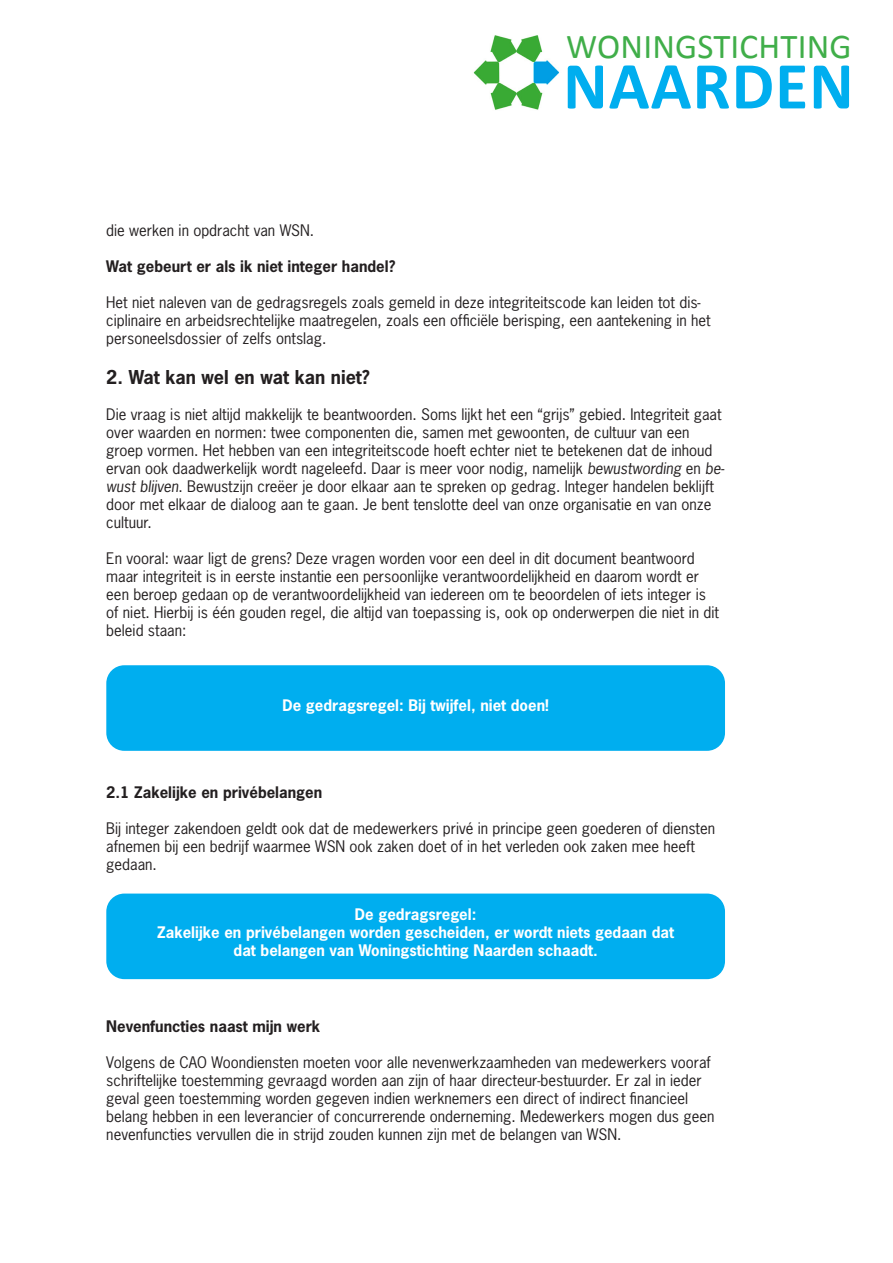
<style>
.page{position:relative;width:893px;height:1263px;background:#fff}
.page>*{position:absolute;margin:0;border:0;box-sizing:border-box;transform-origin:0 0}
.t1{font:700 67.65px "Calibri";letter-spacing:.015em;color:#00aeef}
.t2{font:34.95px "Calibri";letter-spacing:.005em;color:#40ae49}
.t3{font:700 18px "News Gothic Std";color:#231f20}
.t4{font:15px/18px "News Gothic Std";color:#231f20}
.t5{font:700 15px/18px "News Gothic Std";color:#fff;text-align:center}
.t6{font:700 15px "News Gothic Std";color:#231f20}
.s1{font-style:italic}
</style>
<div class="page">
<img style="left:473px;top:35px;width:86px;height:75px">
<div style="left:106px;top:665px;width:619px;height:86px;background:#00aeef;border-radius:18px"></div>
<div style="left:106px;top:893px;width:619px;height:86px;background:#00aeef;border-radius:18px"></div>
<p class="t2" style="left:566px;top:25px;width:287px">WONINGSTICHTING</p>
<p class="t1" style="left:563px;top:38px;width:292px">NAARDEN</p>
<p class="t4" style="left:106px;top:221px;width:209px">die werken in opdracht van WSN.</p>
<p class="t6" style="left:106px;top:256px;width:291px">Wat gebeurt er als ik niet integer handel?</p>
<p class="t4" style="left:106px;top:293px;width:606px">Het niet naleven van de gedragsregels zoals gemeld in deze integriteitscode kan leiden tot dis&shy;ciplinaire en arbeidsrechtelijke maatregelen, zoals een officiële berisping, een aantekening in het personeelsdossier of zelfs ontslag.</p>
<p class="t3" style="left:106px;top:365px;width:265px">2. Wat kan wel en wat kan niet?</p>
<p class="t4" style="left:106px;top:405px;width:620px">Die vraag is niet altijd makkelijk te beantwoorden. Soms lijkt het een “grijs” gebied. Integriteit gaat over waarden en normen: twee componenten die, samen met gewoonten, de cultuur van een groep vormen. Het hebben van een integriteitscode hoeft echter niet te betekenen dat de inhoud ervan ook daadwerkelijk wordt nageleefd. Daar is meer voor nodig, namelijk <span class="s1">bewustwording</span> en <span class="s1">be&shy;wust blijven</span>. Bewustzijn creëer je door elkaar aan te spreken op gedrag. Integer handelen beklijft door met elkaar de dialoog aan te gaan. Je bent tenslotte deel van onze organisatie en van onze cultuur.</p>
<p class="t4" style="left:106px;top:549px;width:614px">En vooral: waar ligt de grens? Deze vragen worden voor een deel in dit document beantwoord maar integriteit is in eerste instantie een persoonlijke verantwoordelijkheid en daarom wordt er een beroep gedaan op de verantwoordelijkheid van iedereen om te beoordelen of iets integer is of niet. Hierbij is één gouden regel, die altijd van toepassing is, ook op onderwerpen die niet in dit beleid staan:</p>
<p class="t5" style="left:282px;top:696px;width:268px">De gedragsregel: Bij twijfel, niet doen!</p>
<p class="t6" style="left:106px;top:782px;width:217px">2.1 Zakelijke en privébelangen</p>
<p class="t4" style="left:106px;top:819px;width:610px">Bij integer zakendoen geldt ook dat de medewerkers privé in principe geen goederen of diensten afnemen bij een bedrijf waarmee WSN ook zaken doet of in het verleden ook zaken mee heeft gedaan.</p>
<p class="t5" style="left:355px;top:905px;width:123px">De gedragsregel:</p>
<p class="t5" style="left:157px;top:923px;width:518px">Zakelijke en privébelangen worden gescheiden, er wordt niets gedaan dat dat belangen van Woningstichting Naarden schaadt.</p>
<p class="t6" style="left:106px;top:1016px;width:216px">Nevenfuncties naast mijn werk</p>
<p class="t4" style="left:106px;top:1053px;width:610px">Volgens de CAO Woondiensten moeten voor alle nevenwerkzaamheden van medewerkers vooraf schriftelijke toestemming gevraagd worden aan zijn of haar directeur-bestuurder. Er zal in ieder geval geen toestemming worden gegeven indien werknemers een direct of indirect financieel belang hebben in een leverancier of concurrerende onderneming. Medewerkers mogen dus geen nevenfuncties vervullen die in strijd zouden kunnen zijn met de belangen van WSN.</p>
</div>
